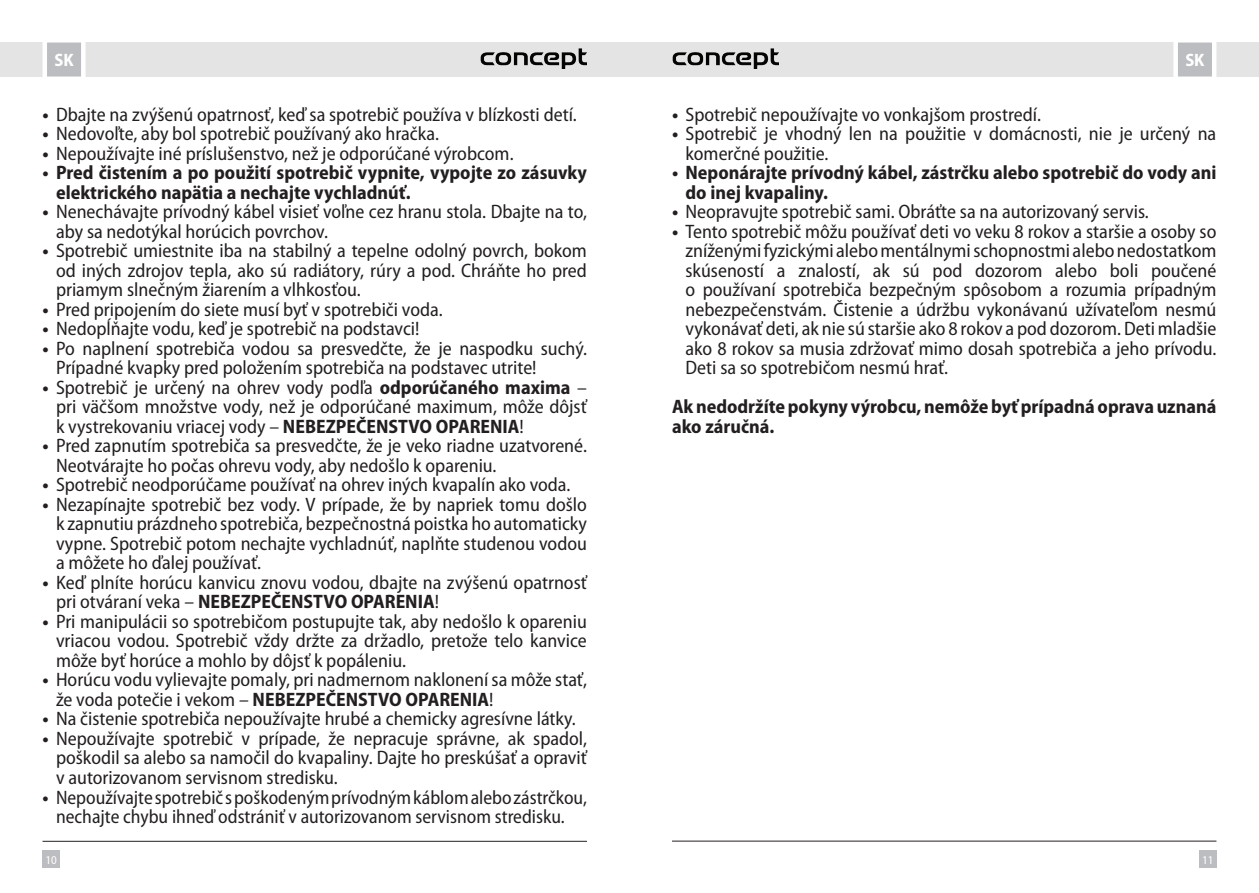
<style>
.page{position:relative;width:1259px;height:893px;background:#fff}
.page>*{position:absolute;margin:0;border:0;box-sizing:border-box;transform-origin:0 0}
.t1{font:semi-condensed 19.5px/19.5px "Myriad Pro";color:#231f20}
.t2{font:700 semi-condensed 19.5px/19.5px "Myriad Pro";color:#231f20}
.t3{font:700 semi-condensed 18px "Myriad Pro";color:#fff}
.t4{font:semi-condensed 12px "Myriad Pro";color:#fff}
.s1{font-weight:700}
</style>
<div class="page">
<div style="left:629px;top:43px;width:630px;height:34px;background:#e4e4e4"></div>
<div style="left:0;top:43px;width:629px;height:34px;background:#e4e4e4"></div>
<div style="left:43px;top:850px;width:17px;height:17px;background:#bcbdc0"></div>
<div style="left:1199px;top:850px;width:17px;height:17px;background:#bcbdc0"></div>
<svg style="left:1171px;top:42px;width:47px;height:35px;background:#cdced0"></svg>
<svg style="left:40px;top:42px;width:48px;height:35px;background:#ceced0"></svg>
<hr style="left:672px;top:841px;width:544px;height:1px;background:#231f20">
<hr style="left:43px;top:841px;width:544px;height:1px;background:#231f20">
<img style="left:480px;top:48px;width:107px;height:21px">
<img style="left:672px;top:48px;width:106px;height:21px">
<p class="t3" style="left:54px;top:50px;width:21px">SK</p>
<p class="t3" style="left:1185px;top:50px;width:21px">SK</p>
<p class="t1" style="left:43px;top:105px;width:536px"><span class="s1">•</span> Dbajte na zvýšenú opatrnosť, keď sa spotrebič používa v blízkosti detí.</p>
<p class="t1" style="left:43px;top:125px;width:398px"><span class="s1">•</span> Nedovoľte, aby bol spotrebič používaný ako hračka.</p>
<p class="t1" style="left:43px;top:144px;width:472px"><span class="s1">•</span> Nepoužívajte iné príslušenstvo, než je odporúčané výrobcom.</p>
<p class="t2" style="left:56px;top:163px;width:532px;text-indent:-13px">• Pred čistením a po použití spotrebič vypnite, vypojte zo zásuvky elektrického napätia a nechajte vychladnúť.</p>
<p class="t1" style="left:56px;top:203px;width:532px;text-indent:-13px"><span class="s1">•</span> Nenechávajte prívodný kábel visieť voľne cez hranu stola. Dbajte na to, aby sa nedotýkal horúcich povrchov.</p>
<p class="t1" style="left:56px;top:242px;width:532px;text-align:justify;text-indent:-13px"><span class="s1">•</span> Spotrebič umiestnite iba na stabilný a tepelne odolný povrch, bokom od iných zdrojov tepla, ako sú radiátory, rúry a pod. Chráňte ho pred priamym slnečným žiarením a vlhkosťou.</p>
<p class="t1" style="left:43px;top:300px;width:402px"><span class="s1">•</span> Pred pripojením do siete musí byť v spotrebiči voda.</p>
<p class="t1" style="left:43px;top:320px;width:378px"><span class="s1">•</span> Nedopĺňajte vodu, keď je spotrebič na podstavci!</p>
<p class="t1" style="left:56px;top:339px;width:532px;text-indent:-13px"><span class="s1">•</span> Po naplnení spotrebiča vodou sa presvedčte, že je naspodku suchý.<br>Prípadné kvapky pred položením spotrebiča na podstavec utrite!</p>
<p class="t1" style="left:56px;top:378px;width:532px;text-align:justify;text-indent:-13px"><span class="s1">•</span> Spotrebič je určený na ohrev vody podľa <span class="s1">odporúčaného maxima</span> – pri väčšom množstve vody, než je odporúčané maximum, môže dôjsť k vystrekovaniu vriacej vody – <span class="s1">NEBEZPEČENSTVO OPARENIA</span>!</p>
<p class="t1" style="left:56px;top:437px;width:532px;text-indent:-13px"><span class="s1">•</span> Pred zapnutím spotrebiča sa presvedčte, že je veko riadne uzatvorené.<br>Neotvárajte ho počas ohrevu vody, aby nedošlo k opareniu.</p>
<p class="t1" style="left:43px;top:476px;width:529px"><span class="s1">•</span> Spotrebič neodporúčame používať na ohrev iných kvapalín ako voda.</p>
<p class="t1" style="left:56px;top:495px;width:532px;text-align:justify;text-indent:-13px"><span class="s1">•</span> Nezapínajte spotrebič bez vody. V prípade, že by napriek tomu došlo k zapnutiu prázdneho spotrebiča, bezpečnostná poistka ho automaticky vypne. Spotrebič potom nechajte vychladnúť, naplňte studenou vodou a môžete ho ďalej používať.</p>
<p class="t1" style="left:56px;top:573px;width:532px;text-indent:-13px"><span class="s1">•</span> Keď plníte horúcu kanvicu znovu vodou, dbajte na zvýšenú opatrnosť pri otváraní veka – <span class="s1">NEBEZPEČENSTVO OPARENIA</span>!</p>
<p class="t1" style="left:56px;top:612px;width:532px;text-align:justify;text-indent:-13px"><span class="s1">•</span> Pri manipulácii so spotrebičom postupujte tak, aby nedošlo k opareniu vriacou vodou. Spotrebič vždy držte za držadlo, pretože telo kanvice môže byť horúce a mohlo by dôjsť k popáleniu.</p>
<p class="t1" style="left:56px;top:671px;width:532px;text-indent:-13px"><span class="s1">•</span> Horúcu vodu vylievajte pomaly, pri nadmernom naklonení sa môže stať, že voda potečie i vekom – <span class="s1">NEBEZPEČENSTVO OPARENIA</span>!</p>
<p class="t1" style="left:43px;top:710px;width:535px"><span class="s1">•</span> Na čistenie spotrebiča nepoužívajte hrubé a chemicky agresívne látky.</p>
<p class="t1" style="left:56px;top:729px;width:532px;text-align:justify;text-indent:-13px"><span class="s1">•</span> Nepoužívajte spotrebič v prípade, že nepracuje správne, ak spadol, poškodil sa alebo sa namočil do kvapaliny. Dajte ho preskúšať a opraviť v autorizovanom servisnom stredisku.</p>
<p class="t1" style="left:43px;top:788px;width:546px;text-align:center"><span class="s1">•</span> Nepoužívajte spotrebič s poškodeným prívodným káblom alebo zástrčkou, nechajte chybu ihneď odstrániť v autorizovanom servisnom stredisku.</p>
<p class="t1" style="left:672px;top:105px;width:370px"><span class="s1">•</span> Spotrebič nepoužívajte vo vonkajšom prostredí.</p>
<p class="t1" style="left:685px;top:125px;width:532px;text-indent:-13px"><span class="s1">•</span> Spotrebič je vhodný len na použitie v domácnosti, nie je určený na komerčné použitie.</p>
<p class="t2" style="left:685px;top:163px;width:532px;text-indent:-13px">• Neponárajte prívodný kábel, zástrčku alebo spotrebič do vody ani do inej kvapaliny.</p>
<p class="t1" style="left:672px;top:203px;width:478px"><span class="s1">•</span> Neopravujte spotrebič sami. Obráťte sa na autorizovaný servis.</p>
<p class="t1" style="left:685px;top:222px;width:532px;text-align:justify;text-indent:-13px"><span class="s1">•</span> Tento spotrebič môžu používať deti vo veku 8 rokov a staršie a osoby so zníženými fyzickými alebo mentálnymi schopnostmi alebo nedostatkom skúseností a znalostí, ak sú pod dozorom alebo boli poučené o používaní spotrebiča bezpečným spôsobom a rozumia prípadným nebezpečenstvám. Čistenie a údržbu vykonávanú užívateľom nesmú vykonávať deti, ak nie sú staršie ako 8 rokov a pod dozorom. Deti mladšie ako 8 rokov sa musia zdržovať mimo dosah spotrebiča a jeho prívodu.<br>Deti sa so spotrebičom nesmú hrať.</p>
<p class="t2" style="left:672px;top:397px;width:546px">Ak nedodržíte pokyny výrobcu, nemôže byť prípadná oprava uznaná ako záručná.</p>
<p class="t4" style="left:45px;top:853px;width:13px">10</p>
<p class="t4" style="left:1202px;top:853px;width:13px">11</p>
</div>
